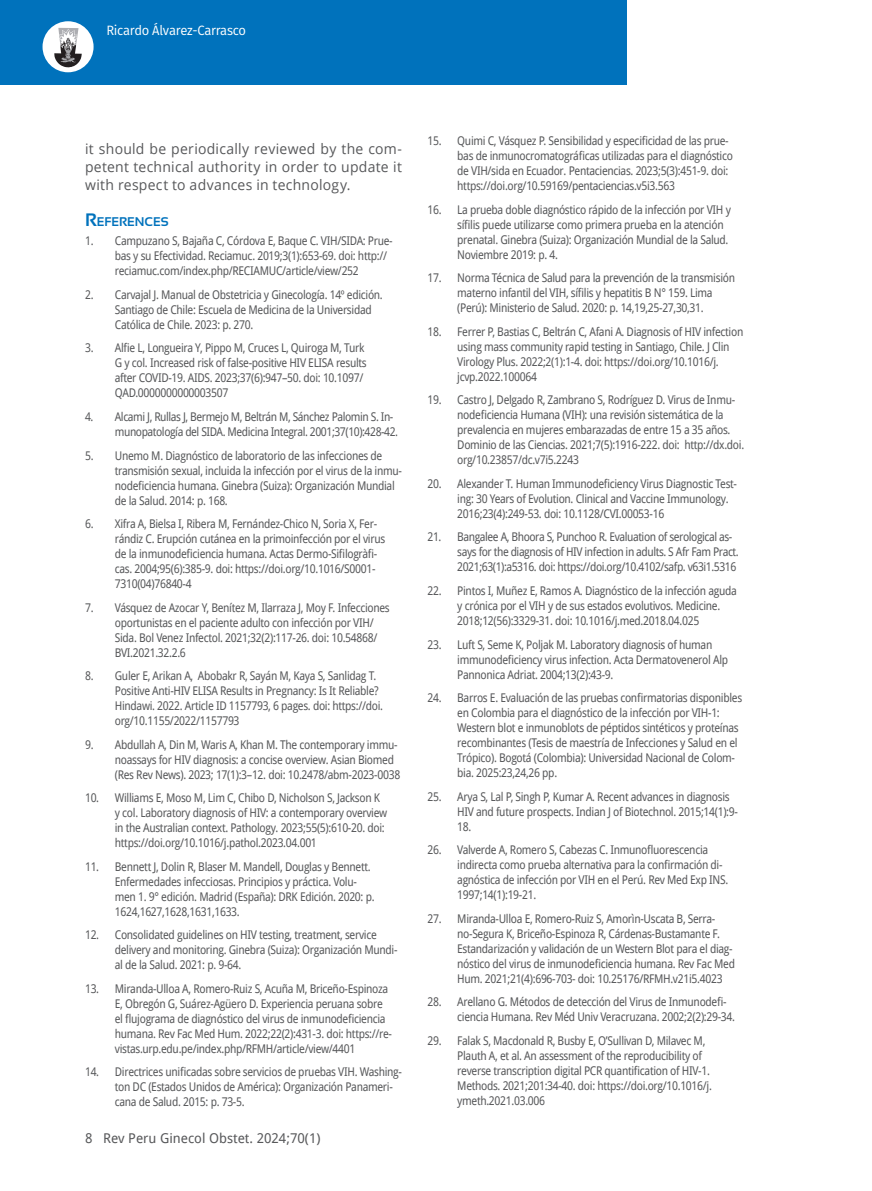
<style>
.page{position:relative;width:872px;height:1191px;background:#fff}
.page>*{position:absolute;margin:0;border:0;box-sizing:border-box;transform-origin:0 0}
.t1{font:14.4px/18px "Open Sans";letter-spacing:.02em;color:#57585a;text-align:justify}
.t2{font:13.5px "Droid Sans";color:#57585a}
.t3{font:13.5px "Fira Sans";letter-spacing:-.02em;color:#fff;scale:.96 1}
.t4{font:700 12.6px "Sansation";color:#0072bc}
.t5{font:12px/15px "Droid Sans";letter-spacing:-.03em;color:#57585a;scale:.9 1}
.s1{font-size:18px}
</style>
<div class="page">
<div style="left:0;top:0;width:626px;height:85px;background:#0072bc"></div>
<div style="left:43px;top:21px;width:51px;height:51px;background:#fff;border-radius:50%"></div>
<svg style="left:54px;top:28px;width:28px;height:40px"></svg>
<p class="t3" style="left:106px;top:20px;width:147px">Ricardo Álvarez-Carrasco</p>
<p class="t1" style="left:85px;top:139px;width:318px">it should be periodically reviewed by the com&shy;petent technical authority in order to update it with respect to advances in technology.</p>
<p class="t4" style="left:85px;top:215px;width:85px"><span class="s1">R</span>EFERENCES</p>
<p class="t5" style="left:115px;top:233px;width:310px;text-indent:-30px">1. Campuzano S, Bajaña C, Córdova E, Baque C. VIH/SIDA: Prue&shy;bas y su Efectividad. Reciamuc. 2019;3(1):653-69. doi: http:// reciamuc.com/index.php/RECIAMUC/article/view/252</p>
<p class="t5" style="left:115px;top:287px;width:299px;text-indent:-30px">2. Carvajal J. Manual de Obstetricia y Ginecología. 14º edición.<br>Santiago de Chile: Escuela de Medicina de la Universidad<br>Católica de Chile. 2023: p. 270.</p>
<p class="t5" style="left:115px;top:340px;width:281px;text-indent:-30px">3. Alfie L, Longueira Y, Pippo M, Cruces L, Quiroga M, Turk G y col. Increased risk of false-positive HIV ELISA results after COVID-19. AIDS. 2023;37(6):947–50. doi: 10.1097/ QAD.0000000000003507</p>
<p class="t5" style="left:115px;top:409px;width:316px;text-indent:-30px">4. Alcami J, Rullas J, Bermejo M, Beltrán M, Sánchez Palomin S. In&shy;munopatología del SIDA. Medicina Integral. 2001;37(10):428-42.</p>
<p class="t5" style="left:115px;top:447px;width:320px;text-indent:-30px">5. Unemo M. Diagnóstico de laboratorio de las infecciones de transmisión sexual, incluida la infección por el virus de la inmu&shy;nodeficiencia humana. Ginebra (Suiza): Organización Mundial de la Salud. 2014: p. 168.</p>
<p class="t5" style="left:115px;top:516px;width:302px;text-indent:-30px">6. Xifra A, Bielsa I, Ribera M, Fernández-Chico N, Soria X, Fer&shy;rándiz C. Erupción cutánea en la primoinfección por el virus de la inmunodeficiencia humana. Actas Dermo-Sifilogràfi&shy;cas. 2004;95(6):385-9. doi: https://doi.org/10.1016/S0001- 7310(04)76840-4</p>
<p class="t5" style="left:115px;top:599px;width:307px;text-indent:-30px">7. Vásquez de Azocar Y, Benítez M, Ilarraza J, Moy F. Infecciones oportunistas en el paciente adulto con infección por VIH/ Sida. Bol Venez Infectol. 2021;32(2):117-26. doi: 10.54868/ BVI.2021.32.2.6</p>
<p class="t5" style="left:115px;top:668px;width:299px;text-indent:-30px">8. Guler E, Arikan A, Abobakr R, Sayán M, Kaya S, Sanlidag T.<br>Positive Anti-HIV ELISA Results in Pregnancy: Is It Reliable?<br>Hindawi. 2022. Article ID 1157793, 6 pages. doi: https://doi. org/10.1155/2022/1157793</p>
<p class="t5" style="left:115px;top:736px;width:319px;text-indent:-30px">9. Abdullah A, Din M, Waris A, Khan M. The contemporary immu&shy;noassays for HIV diagnosis: a concise overview. Asian Biomed (Res Rev News). 2023; 17(1):3–12. doi: 10.2478/abm-2023-0038</p>
<p class="t5" style="left:115px;top:790px;width:304px;text-indent:-30px">10. Williams E, Moso M, Lim C, Chibo D, Nicholson S, Jackson K y col. Laboratory diagnosis of HIV: a contemporary overview in the Australian context. Pathology. 2023;55(5):610-20. doi: https://doi.org/10.1016/j.pathol.2023.04.001</p>
<p class="t5" style="left:115px;top:858px;width:290px;text-indent:-30px">11. Bennett J, Dolin R, Blaser M. Mandell, Douglas y Bennett.<br>Enfermedades infecciosas. Principios y práctica. Volu&shy;men 1. 9° edición. Madrid (España): DRK Edición. 2020: p.<br>1624,1627,1628,1631,1633.</p>
<p class="t5" style="left:115px;top:927px;width:315px;text-indent:-30px">12. Consolidated guidelines on HIV testing, treatment, service delivery and monitoring. Ginebra (Suiza): Organización Mundi&shy;al de la Salud. 2021: p. 9-64.</p>
<p class="t5" style="left:115px;top:980px;width:309px;text-indent:-30px">13. Miranda-Ulloa A, Romero-Ruiz S, Acuña M, Briceño-Espinoza E, Obregón G, Suárez-Agüero D. Experiencia peruana sobre el flujograma de diagnóstico del virus de inmunodeficiencia humana. Rev Fac Med Hum. 2022;22(2):431-3. doi: https://re&shy;vistas.urp.edu.pe/index.php/RFMH/article/view/4401</p>
<p class="t5" style="left:115px;top:1064px;width:320px;text-indent:-30px">14. Directrices unificadas sobre servicios de pruebas VIH. Washing&shy;ton DC (Estados Unidos de América): Organización Panameri&shy;cana de Salud. 2015: p. 73-5.</p>
<p class="t2" style="left:85px;top:1128px;width:237px">8 Rev Peru Ginecol Obstet. 2024;70(1)</p>
<p class="t5" style="left:457px;top:133px;width:308px;text-indent:-30px">15. Quimi C, Vásquez P. Sensibilidad y especificidad de las prue&shy;bas de inmunocromatográficas utilizadas para el diagnóstico de VIH/sida en Ecuador. Pentaciencias. 2023;5(3):451-9. doi: https://doi.org/10.59169/pentaciencias.v5i3.563</p>
<p class="t5" style="left:457px;top:202px;width:305px;text-indent:-30px">16. La prueba doble diagnóstico rápido de la infección por VIH y sífilis puede utilizarse como primera prueba en la atención prenatal. Ginebra (Suiza): Organización Mundial de la Salud.<br>Noviembre 2019: p. 4.</p>
<p class="t5" style="left:457px;top:270px;width:310px;text-indent:-30px">17. Norma Técnica de Salud para la prevención de la transmisión materno infantil del VIH, sífilis y hepatitis B N° 159. Lima (Perú): Ministerio de Salud. 2020: p. 14,19,25-27,30,31.</p>
<p class="t5" style="left:457px;top:324px;width:319px;text-indent:-30px">18. Ferrer P, Bastias C, Beltrán C, Afani A. Diagnosis of HIV infection using mass community rapid testing in Santiago, Chile. J Clin Virology Plus. 2022;2(1):1-4. doi: https://doi.org/10.1016/j. jcvp.2022.100064</p>
<p class="t5" style="left:457px;top:392px;width:320px;text-indent:-30px">19. Castro J, Delgado R, Zambrano S, Rodríguez D. Virus de Inmu&shy;nodeficiencia Humana (VIH): una revisión sistemática de la prevalencia en mujeres embarazadas de entre 15 a 35 años.<br>Dominio de las Ciencias. 2021;7(5):1916-222. doi: http://dx.doi. org/10.23857/dc.v7i5.2243</p>
<p class="t5" style="left:457px;top:476px;width:312px;text-indent:-30px">20. Alexander T. Human Immunodeficiency Virus Diagnostic Test&shy;ing: 30 Years of Evolution. Clinical and Vaccine Immunology.<br>2016;23(4):249-53. doi: 10.1128/CVI.00053-16</p>
<p class="t5" style="left:457px;top:529px;width:314px;text-indent:-30px">21. Bangalee A, Bhoora S, Punchoo R. Evaluation of serological as&shy;says for the diagnosis of HIV infection in adults. S Afr Fam Pract.<br>2021;63(1):a5316. doi: https://doi.org/10.4102/safp. v63i1.5316</p>
<p class="t5" style="left:457px;top:583px;width:312px;text-indent:-30px">22. Pintos I, Muñez E, Ramos A. Diagnóstico de la infección aguda y crónica por el VIH y de sus estados evolutivos. Medicine.<br>2018;12(56):3329-31. doi: 10.1016/j.med.2018.04.025</p>
<p class="t5" style="left:457px;top:636px;width:302px;text-indent:-30px">23. Luft S, Seme K, Poljak M. Laboratory diagnosis of human immunodeficiency virus infection. Acta Dermatovenerol Alp<br>Pannonica Adriat. 2004;13(2):43-9.</p>
<p class="t5" style="left:457px;top:690px;width:318px;text-indent:-30px">24. Barros E. Evaluación de las pruebas confirmatorias disponibles en Colombia para el diagnóstico de la infección por VIH-1:<br>Western blot e inmunoblots de péptidos sintéticos y proteínas recombinantes (Tesis de maestría de Infecciones y Salud en el Trópico). Bogotá (Colombia): Universidad Nacional de Colom&shy;bia. 2025:23,24,26 pp.</p>
<p class="t5" style="left:457px;top:788px;width:313px;text-indent:-30px">25. Arya S, Lal P, Singh P, Kumar A. Recent advances in diagnosis<br>HIV and future prospects. Indian J of Biotechnol. 2015;14(1):9-<br>18.</p>
<p class="t5" style="left:457px;top:842px;width:302px;text-indent:-30px">26. Valverde A, Romero S, Cabezas C. Inmunofluorescencia indirecta como prueba alternativa para la confirmación di&shy;agnóstica de infección por VIH en el Perú. Rev Med Exp INS.<br>1997;14(1):19-21.</p>
<p class="t5" style="left:457px;top:910px;width:310px;text-indent:-30px">27. Miranda-Ulloa E, Romero-Ruiz S, Amorìn-Uscata B, Serra&shy;no-Segura K, Briceño-Espinoza R, Cárdenas-Bustamante F.<br>Estandarización y validación de un Western Blot para el diag&shy;nóstico del virus de inmunodeficiencia humana. Rev Fac Med Hum. 2021;21(4):696-703- doi: 10.25176/RFMH.v21i5.4023</p>
<p class="t5" style="left:457px;top:994px;width:310px;text-indent:-30px">28. Arellano G. Métodos de detección del Virus de Inmunodefi&shy;ciencia Humana. Rev Méd Univ Veracruzana. 2002;2(2):29-34.</p>
<p class="t5" style="left:457px;top:1032px;width:284px;text-indent:-30px">29. Falak S, Macdonald R, Busby E, O’Sullivan D, Milavec M, Plauth A, et al. An assessment of the reproducibility of reverse transcription digital PCR quantification of HIV-1.<br>Methods. 2021;201:34-40. doi: https://doi.org/10.1016/j. ymeth.2021.03.006</p>
</div>
